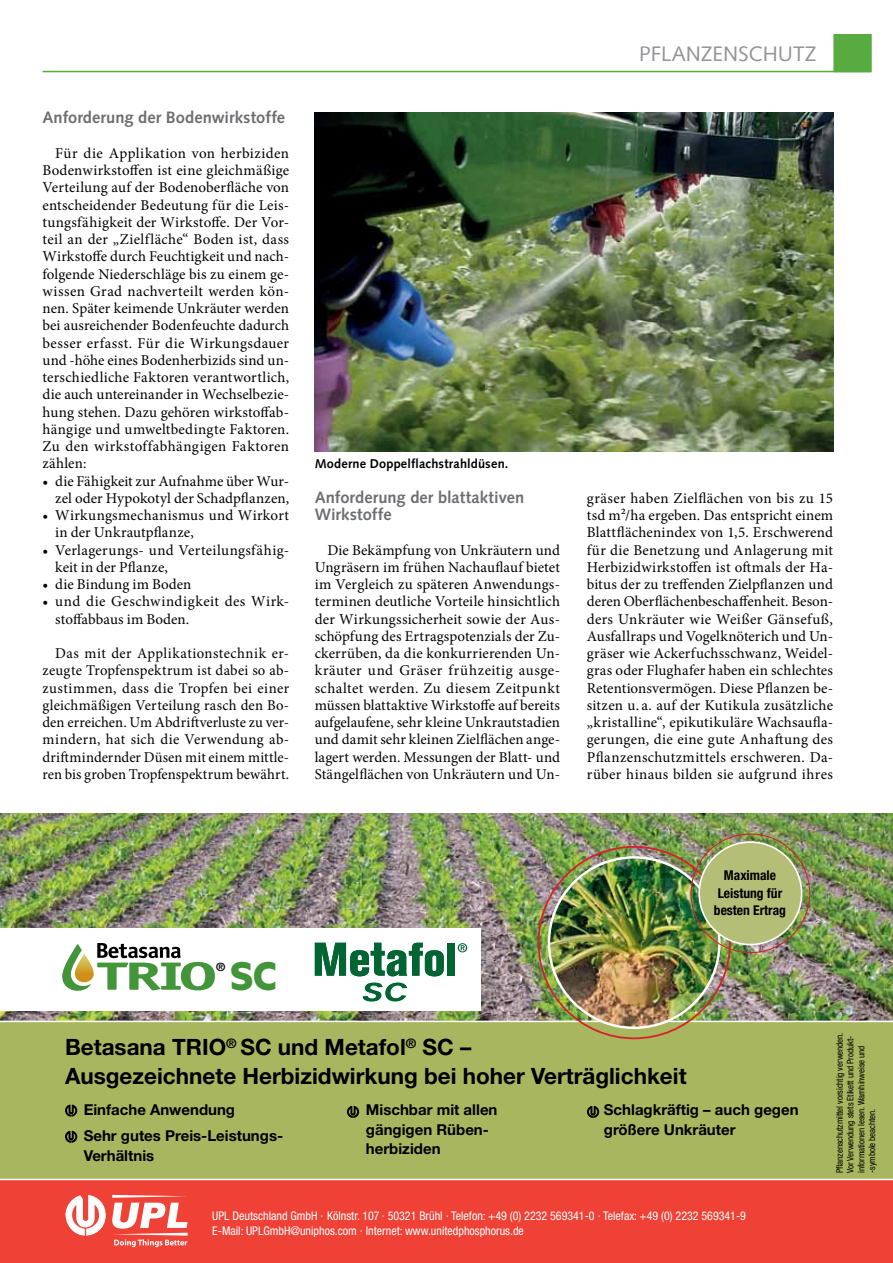
<style>
.page{position:relative;width:893px;height:1263px;background:#fff}
.page>*{position:absolute;margin:0;border:0;box-sizing:border-box;transform-origin:0 0}
.t1{font:700 45.3px "Metric";color:#439539}
.t2{font:700 22.5px/28.5px "Helvetica Neue LT Std";color:#000}
.t3{font:21px "Syntax LT Std";color:#939598}
.t4{font:700 16.5px/17.2px "Syntax LT Std";letter-spacing:.005em;color:#6d6e71}
.t5{font:15px/17.2px "Minion Pro";letter-spacing:.015em;color:#000;text-align:justify}
.t6{font:700 15px/19.5px "Helvetica Neue LT Std";color:#000}
.t7{font:700 condensed 13.5px/17.5px "Helvetica Neue LT Std";color:#000;text-align:center}
.t8{font:700 12.75px "Syntax LT Std";letter-spacing:.015em;color:#000}
.t9{font:condensed 12px/14.4px "Helvetica Neue LT Std";color:#fff}
.t10{font:700 11.55px "Helvetica Neue";color:#000}
.t11{font:condensed 9px/10.8px "Helvetica Neue LT Std";letter-spacing:-.01em;color:#000}
.s1{font-family:"Helvetica Neue LT Pro"}
</style>
<div class="page">
<div style="left:833px;top:34px;width:39px;height:38px;background:#58ab40;border:2px solid #58ab40"></div>
<hr style="left:43px;top:71px;width:828px;height:1px;background:#58ab40">
<img style="left:0;top:813px;width:893px;height:208px">
<div style="left:0;top:1021px;width:893px;height:158px;background:#a9b660"></div>
<div style="left:0;top:1180px;width:893px;height:83px;background:#ef4135"></div>
<div style="left:0;top:928px;width:481px;height:83px;background:#fff"></div>
<div style="left:448px;top:943px;width:7px;height:33px;background:#006532"></div>
<svg style="left:315px;top:943px;width:129px;height:59px"></svg>
<svg style="left:458px;top:943px;width:9px;height:9px"></svg>
<svg style="left:62px;top:943px;width:153px;height:48px"></svg>
<img style="left:549px;top:857px;width:170px;height:171px;border-radius:85px">
<div style="left:699px;top:842px;width:103px;height:102px;background:#b5be77;border-radius:50%"></div>
<div style="left:698px;top:841px;width:104px;height:104px;border:2px solid #fff;border-radius:50%"></div>
<svg style="left:65px;top:1104px;width:12px;height:13px"></svg>
<svg style="left:347px;top:1106px;width:12px;height:12px"></svg>
<svg style="left:587px;top:1106px;width:12px;height:12px"></svg>
<svg style="left:65px;top:1131px;width:12px;height:12px"></svg>
<svg style="left:65px;top:1195px;width:123px;height:52px"></svg>
<svg style="left:0;top:813px;width:2px;height:7px"></svg>
<img style="left:315px;top:112px;width:518px;height:339px">
<p class="t4" style="left:43px;top:109px;width:244px">Anforderung der Bodenwirkstoffe</p>
<p class="t5" style="left:43px;top:145px;width:248px;text-indent:13px">Für die Applikation von herbiziden Bodenwirkstoffen ist eine gleichmäßige Verteilung auf der Bodenoberfläche von entscheidender Bedeutung für die Leis&shy;tungsfähigkeit der Wirkstoffe. Der Vor&shy;teil an der „Zielfläche“ Boden ist, dass Wirkstoffe durch Feuchtigkeit und nach&shy;folgende Niederschläge bis zu einem ge&shy;wissen Grad nachverteilt werden kön&shy;nen. Später keimende Unkräuter werden bei ausreichender Bodenfeuchte dadurch besser erfasst. Für die Wirkungsdauer und -höhe eines Bodenherbizids sind un&shy;terschiedliche Faktoren verantwortlich, die auch untereinander in Wechselbezie&shy;hung stehen. Dazu gehören wirkstoffab&shy;hängige und umweltbedingte Faktoren.<br>Zu den wirkstoffabhängigen Faktoren zählen:</p>
<p class="t5" style="left:43px;top:472px;width:248px;text-align:right">• die Fähigkeit zur Aufnahme über Wur&shy;zel oder Hypokotyl der Schadpflanzen,</p>
<p class="t5" style="left:55px;top:507px;width:235px;text-indent:-13px">• Wirkungsmechanismus und Wirkort in der Unkrautpflanze,</p>
<p class="t5" style="left:55px;top:541px;width:235px;text-indent:-13px">• Verlagerungs- und Verteilungsfähig&shy;keit in der Pflanze,</p>
<p class="t5" style="left:43px;top:576px;width:150px">• die Bindung im Boden</p>
<p class="t5" style="left:55px;top:593px;width:235px;text-indent:-13px">• und die Geschwindigkeit des Wirk&shy;stoffabbaus im Boden.</p>
<p class="t5" style="left:43px;top:645px;width:248px;text-indent:13px">Das mit der Applikationstechnik er&shy;zeugte Tropfenspektrum ist dabei so ab&shy;zustimmen, dass die Tropfen bei einer gleichmäßigen Verteilung rasch den Bo&shy;den erreichen. Um Abdriftverluste zu ver&shy;mindern, hat sich die Verwendung ab&shy;driftmindernder Düsen mit einem mittle&shy;ren bis groben Tropfenspektrum bewährt.</p>
<p class="t8" style="left:315px;top:457px;width:195px">Moderne Doppelflachstrahldüsen.</p>
<p class="t4" style="left:315px;top:489px;width:211px">Anforderung der blattaktiven<br>Wirkstoffe</p>
<p class="t5" style="left:315px;top:541px;width:247px;text-indent:13px">Die Bekämpfung von Unkräutern und Ungräsern im frühen Nachauflauf bietet im Vergleich zu späteren Anwendungs&shy;terminen deutliche Vorteile hinsichtlich der Wirkungssicherheit sowie der Aus&shy;schöpfung des Ertragspotenzials der Zu&shy;ckerrüben, da die konkurrierenden Un&shy;kräuter und Gräser frühzeitig ausge&shy;schaltet werden. Zu diesem Zeitpunkt müssen blattaktive Wirkstoffe auf bereits aufgelaufene, sehr kleine Unkrautstadien und damit sehr kleinen Zielflächen ange&shy;lagert werden. Messungen der Blatt- und Stängelflächen von Unkräutern und Un-</p>
<h3 class="t3" style="left:639px;top:41px;width:61px">PFLANZENSC</h3>
<h3 class="t3" style="left:763px;top:41px;width:53px">HUTZ</h3>
<p class="t5" style="left:587px;top:490px;width:248px">gräser haben Zielflächen von bis zu 15 tsd m²/ha ergeben. Das entspricht einem Blattflächenindex von 1,5. Erschwerend für die Benetzung und Anlagerung mit Herbizidwirkstoffen ist oftmals der Ha&shy;bitus der zu treffenden Zielpflanzen und deren Oberflächenbeschaffenheit. Beson&shy;ders Unkräuter wie Weißer Gänsefuß, Ausfallraps und Vogelknöterich und Un&shy;gräser wie Ackerfuchsschwanz, Weidel&shy;gras oder Flughafer haben ein schlechtes Retentionsvermögen. Diese Pflanzen be&shy;sitzen u. a. auf der Kutikula zusätzliche „kristalline“, epikutikuläre Wachsaufla&shy;gerungen, die eine gute Anhaftung des Pflanzenschutzmittels erschweren. Da&shy;rüber hinaus bilden sie aufgrund ihres</p>
<p class="t10" style="left:216px;top:960px;width:11px">®</p>
<h1 class="t1" style="left:230px;top:948px;width:48px">SC</h1>
<p class="t7" style="left:714px;top:866px;width:74px">Maximale<br>Leistung für besten Ertrag</p>
<h2 class="t2" style="left:65px;top:1032px;width:623px">Betasana TRIO<sup>®</sup> SC und Metafol<sup>®</sup> SC –<br>Ausgezeichnete Herbizidwirkung bei hoher Verträglichkeit</h2>
<p class="t6" style="left:84px;top:1097px;width:201px;line-height:25.8px">Einfache Anwendung<br>Sehr gutes Preis-Leistungs-</p>
<p class="t6" style="left:84px;top:1145px;width:72px">Verhältnis</p>
<p class="t6" style="left:366px;top:1100px;width:133px">Mischbar mit allen gängigen Rüben&shy;herbiziden</p>
<p class="t6" style="left:604px;top:1100px;width:196px">Schlagkräftig – auch gegen größere Unkräuter</p>
<p class="t9" style="left:212px;top:1208px;width:535px">UPL Deutschland GmbH · <span class="s1">Kölnstr. 107</span> · 50321 Brühl · Telefon: +49 (0) 2232 569341-0 · Telefax: +49 (0) 2232 569341-9<br>E-Mail: UPLGmbH@uniphos.com · Internet: www.unitedphosphorus.de</p>
<p class="t11" style="left:834px;top:1173px;width:142px;rotate:-90deg">Pflanzenschutzmittel vorsichtig verwenden.<br>Vor Verwendung stets Etikett und Produkt&shy;informationen lesen. Warnhinweise und -symbole beachten.</p>
</div>
